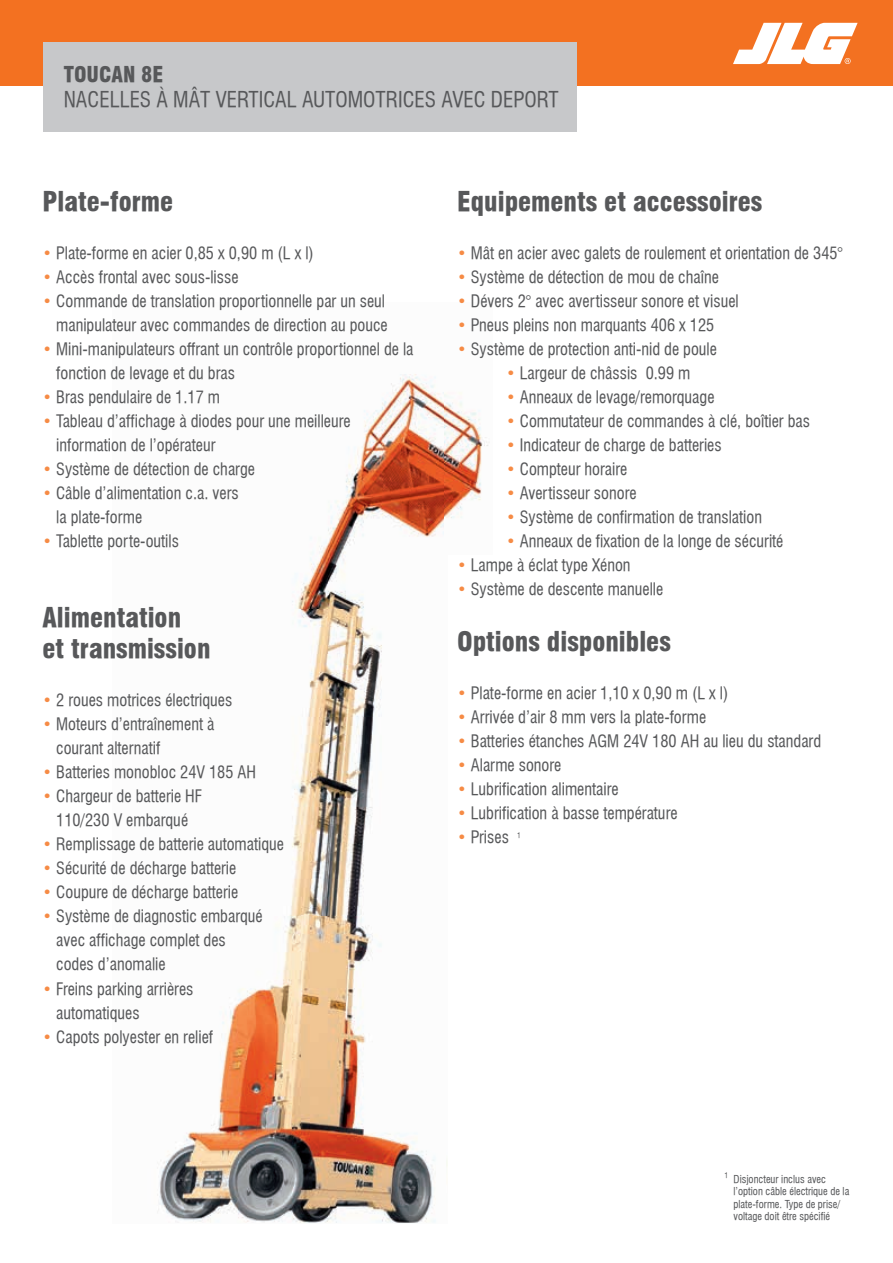
<style>
.page{position:relative;width:893px;height:1263px;background:#fff}
.page>*{position:absolute;margin:0;border:0;box-sizing:border-box;transform-origin:0 0}
.t1{font:26.25px/31.5px "Swiss 721 Black Condensed BT";color:#57585a}
.t2{font:21px "Swiss 721 Condensed BT";color:#57585a}
.t3{font:21px "Swiss 721 Black Condensed BT";color:#57585a}
.t4{font:16.5px/24px "Swiss 721 Condensed BT";color:#57585a}
.t5{font:10.5px/12.6px "Swiss 721 Condensed BT";color:#57585a}
.s1{color:#f68b45}
</style>
<div class="page">
<div style="left:0;top:0;width:893px;height:85px;background:#f37121"></div>
<div style="left:43px;top:43px;width:403px;height:89px;background:#c7c8ca"></div>
<svg style="left:733px;top:23px;width:125px;height:41px"></svg>
<img style="left:157px;top:374px;width:331px;height:849px">
<div style="left:448px;top:555px;width:149px;height:692px;background:#fff"></div>
<div style="left:436px;top:43px;width:141px;height:89px;background:#c7c8ca"></div>
<p class="t3" style="left:64px;top:62px;width:101px">TOUCAN 8E</p>
<p class="t2" style="left:64px;top:87px;width:496px">NACELLES À MÂT VERTICAL AUTOMOTRICES AVEC DEPORT</p>
<h1 class="t1" style="left:43px;top:186px;width:132px">Plate-forme</h1>
<p class="t4" style="left:43px;top:241px;width:273px"><span class="s1">•</span> Plate-forme en acier 0,85 x 0,90 m (L x l)</p>
<p class="t4" style="left:43px;top:265px;width:198px"><span class="s1">•</span> Accès frontal avec sous-lisse</p>
<p class="t4" style="left:43px;top:289px;width:347px;text-align:right"><span class="s1">•</span> Commande de translation proportionnelle par un seul manipulateur avec commandes de direction au pouce</p>
<p class="t4" style="left:56px;top:337px;width:359px;text-indent:-14px"><span class="s1">•</span> Mini-manipulateurs offrant un contrôle proportionnel de la fonction de levage et du bras</p>
<p class="t4" style="left:43px;top:385px;width:179px"><span class="s1">•</span> Bras pendulaire de 1.17 m</p>
<p class="t4" style="left:56px;top:409px;width:296px;text-indent:-14px"><span class="s1">•</span> Tableau d’affichage à diodes pour une meilleure information de l’opérateur</p>
<p class="t4" style="left:43px;top:457px;width:214px"><span class="s1">•</span> Système de détection de charge</p>
<p class="t4" style="left:56px;top:481px;width:184px;text-indent:-14px"><span class="s1">•</span> Câble d’alimentation c.a. vers la plate-forme</p>
<p class="t4" style="left:43px;top:529px;width:138px"><span class="s1">•</span> Tablette porte-outils</p>
<h1 class="t1" style="left:43px;top:601px;width:170px">Alimentation<br>et transmission</h1>
<p class="t4" style="left:43px;top:688px;width:191px"><span class="s1">•</span> 2 roues motrices électriques</p>
<p class="t4" style="left:56px;top:712px;width:160px;text-indent:-14px"><span class="s1">•</span> Moteurs d’entraînement à courant alternatif</p>
<p class="t4" style="left:43px;top:760px;width:215px"><span class="s1">•</span> Batteries monobloc 24V 185 AH</p>
<p class="t4" style="left:43px;top:784px;width:161px;text-align:center"><span class="s1">•</span> Chargeur de batterie HF<br>110/230 V embarqué</p>
<p class="t4" style="left:43px;top:832px;width:243px"><span class="s1">•</span> Remplissage de batterie automatique</p>
<p class="t4" style="left:43px;top:856px;width:195px"><span class="s1">•</span> Sécurité de décharge batterie</p>
<p class="t4" style="left:43px;top:880px;width:197px"><span class="s1">•</span> Coupure de décharge batterie</p>
<p class="t4" style="left:56px;top:904px;width:208px;text-indent:-14px"><span class="s1">•</span> Système de diagnostic embarqué avec affichage complet des codes d’anomalie</p>
<p class="t4" style="left:56px;top:976px;width:139px;text-indent:-14px"><span class="s1">•</span> Freins parking arrières automatiques</p>
<p class="t4" style="left:43px;top:1024px;width:172px"><span class="s1">•</span> Capots polyester en relief</p>
<h1 class="t1" style="left:457px;top:186px;width:307px">Equipements et accessoires</h1>
<p class="t4" style="left:457px;top:241px;width:387px"><span class="s1">•</span> Mât en acier avec galets de roulement et orientation de 345°</p>
<p class="t4" style="left:457px;top:265px;width:263px"><span class="s1">•</span> Système de détection de mou de chaîne</p>
<p class="t4" style="left:457px;top:289px;width:283px"><span class="s1">•</span> Dévers 2° avec avertisseur sonore et visuel</p>
<p class="t4" style="left:457px;top:313px;width:259px"><span class="s1">•</span> Pneus pleins non marquants 406 x 125</p>
<p class="t4" style="left:457px;top:337px;width:261px"><span class="s1">•</span> Système de protection anti-nid de poule</p>
<p class="t4" style="left:506px;top:361px;width:186px"><span class="s1">•</span> Largeur de châssis 0.99 m</p>
<p class="t4" style="left:506px;top:385px;width:210px"><span class="s1">•</span> Anneaux de levage/remorquage</p>
<p class="t4" style="left:506px;top:409px;width:305px"><span class="s1">•</span> Commutateur de commandes à clé, boîtier bas</p>
<p class="t4" style="left:506px;top:433px;width:217px"><span class="s1">•</span> Indicateur de charge de batteries</p>
<p class="t4" style="left:506px;top:457px;width:123px"><span class="s1">•</span> Compteur horaire</p>
<p class="t4" style="left:506px;top:481px;width:132px"><span class="s1">•</span> Avertisseur sonore</p>
<p class="t4" style="left:506px;top:505px;width:258px"><span class="s1">•</span> Système de confirmation de translation</p>
<p class="t4" style="left:506px;top:529px;width:279px"><span class="s1">•</span> Anneaux de fixation de la longe de sécurité</p>
<p class="t4" style="left:457px;top:553px;width:175px"><span class="s1">•</span> Lampe à éclat type Xénon</p>
<p class="t4" style="left:457px;top:577px;width:208px"><span class="s1">•</span> Système de descente manuelle</p>
<h1 class="t1" style="left:457px;top:625px;width:215px">Options disponibles</h1>
<p class="t4" style="left:457px;top:681px;width:273px"><span class="s1">•</span> Plate-forme en acier 1,10 x 0,90 m (L x l)</p>
<p class="t4" style="left:457px;top:705px;width:251px"><span class="s1">•</span> Arrivée d’air 8 mm vers la plate-forme</p>
<p class="t4" style="left:457px;top:729px;width:366px"><span class="s1">•</span> Batteries étanches AGM 24V 180 AH au lieu du standard</p>
<p class="t4" style="left:457px;top:753px;width:106px"><span class="s1">•</span> Alarme sonore</p>
<p class="t4" style="left:457px;top:777px;width:163px"><span class="s1">•</span> Lubrification alimentaire</p>
<p class="t4" style="left:457px;top:801px;width:222px"><span class="s1">•</span> Lubrification à basse température</p>
<p class="t4" style="left:457px;top:825px;width:65px"><span class="s1">•</span> Prises <sup>1</sup></p>
<p class="t5" style="left:733px;top:1172px;width:117px;text-indent:-9px"><sup>1</sup> Disjoncteur inclus avec l’option câble électrique de la plate-forme. Type de prise/ voltage doit être spécifié</p>
</div>
